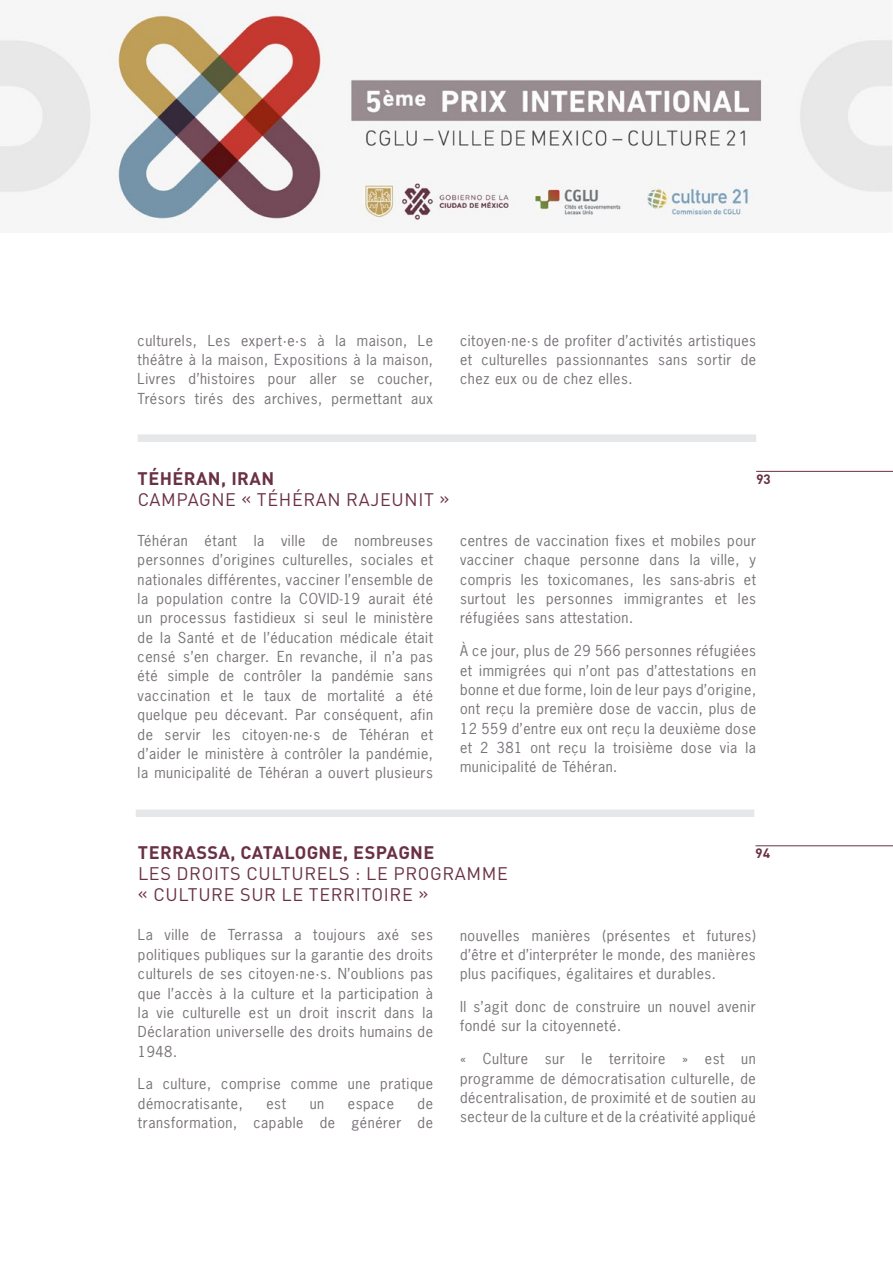
<style>
.page{position:relative;width:893px;height:1263px;background:#fff}
.page>*{position:absolute;margin:0;border:0;box-sizing:border-box;transform-origin:0 0}
.t1{font:18px/21px "DIN Pro";letter-spacing:.035em;color:#6a3045}
.t2{font:700 18px "DIN Pro";letter-spacing:.025em;color:#6a3045}
.t3{font:14.25px/19.4px "News Gothic Std";letter-spacing:.04em;color:#777277;text-align:justify}
.t4{font:700 13.5px "DIN Pro";color:#6a3045}
</style>
<div class="page">
<img style="left:1px;top:11px;width:891px;height:221px">
<hr style="left:0;top:0;width:1px;height:233px;background:#dde7ee">
<div style="left:138px;top:434px;width:618px;height:8px;background:#e6e7e8"></div>
<div style="left:136px;top:809px;width:618px;height:8px;background:#e6e7e8"></div>
<hr style="left:756px;top:471px;width:137px;height:1px;background:#6a3045">
<hr style="left:755px;top:845px;width:138px;height:1px;background:#6a3045">
<p class="t3" style="left:138px;top:331px;width:297px">culturels, Les expert·e·s à la maison, Le théâtre à la maison, Expositions à la maison, Livres d’histoires pour aller se coucher, Trésors tirés des archives, permettant aux</p>
<p class="t3" style="left:460px;top:331px;width:298px">citoyen·ne·s de profiter d’activités artistiques et culturelles passionnantes sans sortir de chez eux ou de chez elles.</p>
<p class="t2" style="left:138px;top:466px;width:138px">TÉHÉRAN, IRAN</p>
<p class="t1" style="left:138px;top:488px;width:313px">CAMPAGNE « TÉHÉRAN RAJEUNIT »</p>
<p class="t3" style="left:138px;top:531px;width:297px">Téhéran étant la ville de nombreuses personnes d’origines culturelles, sociales et nationales différentes, vacciner l’ensemble de la population contre la COVID-19 aurait été un processus fastidieux si seul le ministère de la Santé et de l’éducation médicale était censé s’en charger. En revanche, il n’a pas été simple de contrôler la pandémie sans vaccination et le taux de mortalité a été quelque peu décevant. Par conséquent, afin de servir les citoyen·ne·s de Téhéran et d’aider le ministère à contrôler la pandémie, la municipalité de Téhéran a ouvert plusieurs</p>
<p class="t3" style="left:460px;top:531px;width:298px">centres de vaccination fixes et mobiles pour vacciner chaque personne dans la ville, y compris les toxicomanes, les sans-abris et surtout les personnes immigrantes et les réfugiées sans attestation.</p>
<p class="t4" style="left:756px;top:470px;width:16px">93</p>
<p class="t3" style="left:460px;top:641px;width:298px">À ce jour, plus de 29 566 personnes réfugiées et immigrées qui n’ont pas d’attestations en bonne et due forme, loin de leur pays d’origine, ont reçu la première dose de vaccin, plus de 12 559 d’entre eux ont reçu la deuxième dose et 2 381 ont reçu la troisième dose via la municipalité de Téhéran.</p>
<p class="t2" style="left:138px;top:840px;width:298px">TERRASSA, CATALOGNE, ESPAGNE</p>
<p class="t1" style="left:138px;top:862px;width:371px">LES DROITS CULTURELS : LE PROGRAMME « CULTURE SUR LE TERRITOIRE »</p>
<p class="t3" style="left:138px;top:925px;width:297px">La ville de Terrassa a toujours axé ses politiques publiques sur la garantie des droits culturels de ses citoyen·ne·s. N’oublions pas que l’accès à la culture et la participation à la vie culturelle est un droit inscrit dans la Déclaration universelle des droits humains de 1948.</p>
<p class="t3" style="left:138px;top:1074px;width:297px">La culture, comprise comme une pratique démocratisante,</p>
<p class="t4" style="left:756px;top:844px;width:16px">94</p>
<p class="t3" style="left:460px;top:925px;width:297px">nouvelles manières (présentes et futures) d’être et d’interpréter le monde, des manières plus pacifiques, égalitaires et durables.</p>
<p class="t3" style="left:460px;top:997px;width:297px">Il s’agit donc de construire un nouvel avenir fondé sur la citoyenneté.</p>
<p class="t3" style="left:460px;top:1049px;width:297px">« Culture sur le territoire » est un programme de démocratisation culturelle, de décentralisation, de proximité et de soutien au secteur de la culture et de la créativité appliqué</p>
<p class="t3" style="left:138px;top:1094px;width:297px;text-align:right">de<br>transformation, capable de générer de</p>
<p class="t3" style="left:266px;top:1094px;width:21px">est</p>
<p class="t3" style="left:310px;top:1094px;width:16px">un</p>
<p class="t3" style="left:348px;top:1094px;width:48px">espace</p>
</div>
